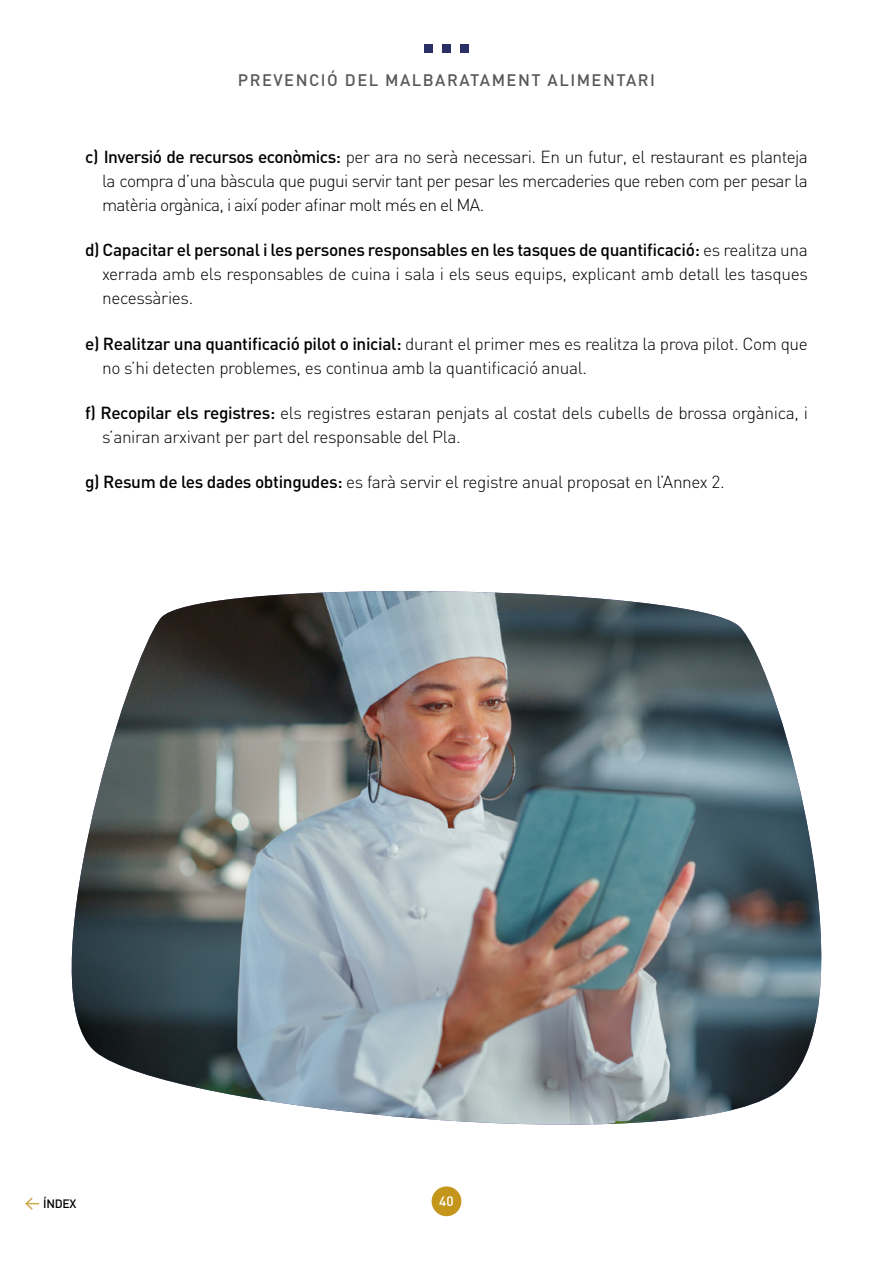
<style>
.page{position:relative;width:893px;height:1263px;background:#fff}
.page>*{position:absolute;margin:0;border:0;box-sizing:border-box;transform-origin:0 0}
.t1{font:300 17.25px/24px "DIN";letter-spacing:-.02em;color:#000;text-align:justify}
.t2{font:500 16.5px "DIN";letter-spacing:.09em;color:#575756}
.t3{font:500 13.5px "DIN";color:#fff}
.t4{font:500 12px "DIN";letter-spacing:-.02em;color:#000}
.s1{font-weight:500}
</style>
<div class="page">
<div style="left:432px;top:1186px;width:29px;height:30px;background:#c4961b;border-radius:50%"></div>
<div style="left:424px;top:44px;width:8px;height:9px;background:#292f64"></div>
<div style="left:442px;top:44px;width:9px;height:9px;background:#292f64"></div>
<div style="left:461px;top:44px;width:8px;height:9px;background:#292f64"></div>
<svg style="left:25px;top:1197px;width:14px;height:13px"></svg>
<img style="left:71px;top:591px;width:751px;height:534px">
<p class="t2" style="left:238px;top:69px;width:419px">PREVENCIÓ DEL MALBARATAMENT ALIMENTARI</p>
<p class="t1" style="left:102px;top:145px;width:707px;text-indent:-17px"><span class="s1">c) Inversió de recursos econòmics:</span> per ara no serà necessari. En un futur, el restaurant es planteja la compra d’una bàscula que pugui servir tant per pesar les mercaderies que reben com per pesar la matèria orgànica, i així poder afinar molt més en el MA.</p>
<p class="t1" style="left:102px;top:238px;width:707px;text-indent:-17px"><span class="s1">d) Capacitar el personal i les persones responsables en les tasques de quantificació:</span> es realitza una xerrada amb els responsables de cuina i sala i els seus equips, explicant amb detall les tasques necessàries.</p>
<p class="t1" style="left:102px;top:331px;width:707px;text-indent:-17px"><span class="s1">e) Realitzar una quantificació pilot o inicial:</span> durant el primer mes es realitza la prova pilot. Com que no s’hi detecten problemes, es continua amb la quantificació anual.</p>
<p class="t1" style="left:102px;top:400px;width:707px;text-indent:-17px"><span class="s1">f) Recopilar els registres:</span> els registres estaran penjats al costat dels cubells de brossa orgànica, i s’aniran arxivant per part del responsable del Pla.</p>
<p class="t1" style="left:85px;top:470px;width:641px"><span class="s1">g) Resum de les dades obtingudes:</span> es farà servir el registre anual proposat en l’Annex 2.</p>
<p class="t4" style="left:43px;top:1196px;width:35px">ÍNDEX</p>
<p class="t3" style="left:439px;top:1193px;width:16px">40</p>
</div>
